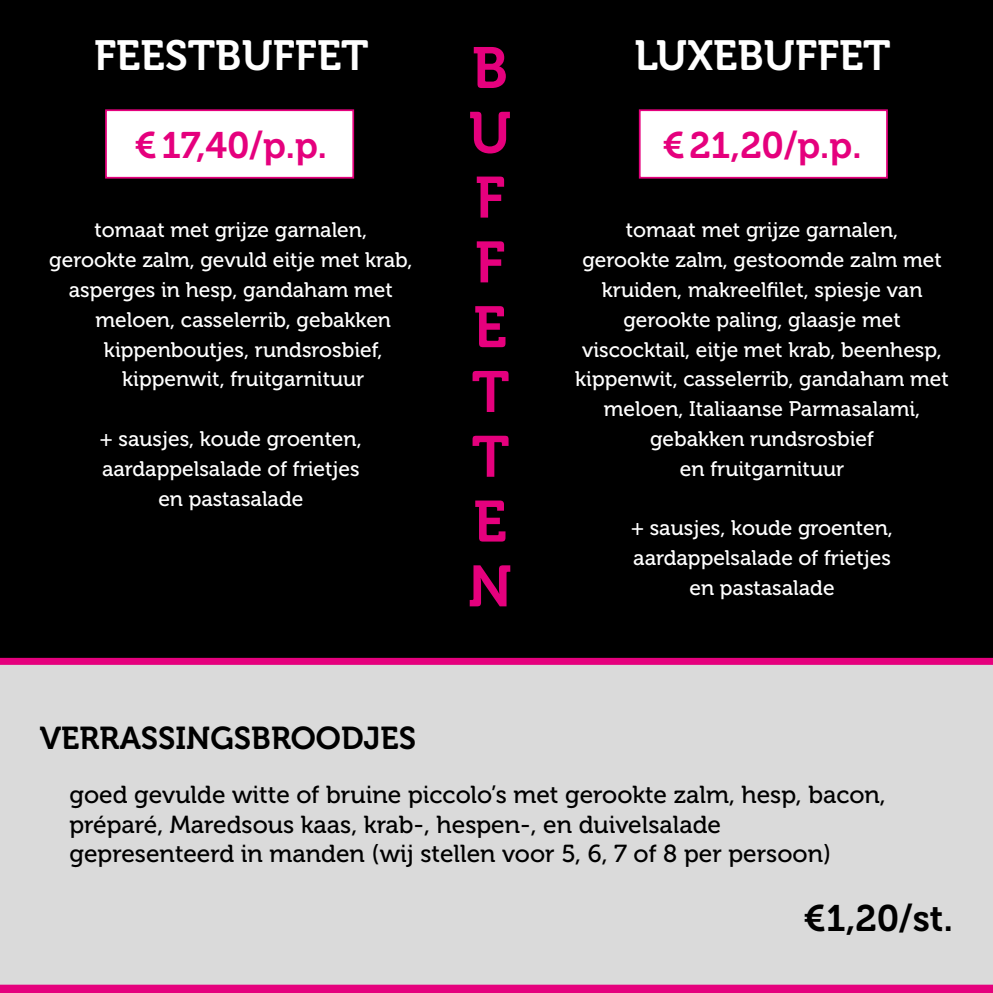
<style>
.page{position:relative;width:993px;height:993px;background:#fff}
.page>*{position:absolute;margin:0;border:0;box-sizing:border-box;transform-origin:0 0}
.t1{font:57.75px/64.8px "Museo 700";color:#e5007d}
.t2{font:42px "Museo 700";color:#fff}
.t3{font:36.75px "Museo 700";letter-spacing:-.005em;color:#e5007d}
.t4{font:36.75px "Museo 700";color:#000}
.t5{font:31.5px "Museo 700";color:#000}
.t6{font:24.5px/29.4px "Museo 500";color:#000}
.t7{font:21px/29.8px "Museo 500";color:#fff;text-align:center}
</style>
<div class="page">
<div style="left:0;top:0;width:992px;height:657px;background:#000"></div>
<div style="left:0;top:661px;width:992px;height:331px;background:#dadada"></div>
<div style="left:0;top:657px;width:992px;height:7px;background:#e5007d"></div>
<div style="left:0;top:984px;width:992px;height:8px;background:#e5007d"></div>
<div style="left:105px;top:109px;width:249px;height:69px;background:#fff;border:2px solid #e5007d"></div>
<div style="left:638px;top:109px;width:249px;height:69px;background:#fff;border:2px solid #e5007d"></div>
<h2 class="t2" style="left:94px;top:32px;width:276px">FEESTBUFFET</h2>
<h3 class="t3" style="left:134px;top:125px;width:194px">€17,40/p.p.</h3>
<p class="t7" style="left:95px;top:216px;width:274px">tomaat met grijze garnalen,</p>
<p class="t7" style="left:49px;top:245px;width:364px">gerookte zalm, gevuld eitje met krab,</p>
<p class="t7" style="left:69px;top:275px;width:325px">asperges in hesp, gandaham met</p>
<p class="t7" style="left:95px;top:305px;width:297px">meloen, casselerrib, gebakken</p>
<p class="t7" style="left:104px;top:335px;width:280px">kippenboutjes, rundsrosbief,</p>
<p class="t7" style="left:122px;top:364px;width:243px">kippenwit, fruitgarnituur</p>
<p class="t7" style="left:100px;top:424px;width:263px">+ sausjes, koude groenten, aardappelsalade of frietjes en pastasalade</p>
<h1 class="t1" style="left:467px;top:36px;width:46px">B<br>U<br>F<br>F<br>E<br>T<br>T<br>E<br>N</h1>
<h2 class="t2" style="left:634px;top:32px;width:258px">LUXEBUFFET</h2>
<h3 class="t3" style="left:662px;top:125px;width:201px">€21,20/p.p.</h3>
<p class="t7" style="left:575px;top:216px;width:375px">tomaat met grijze garnalen,<br>gerookte zalm, gestoomde zalm met kruiden, makreelfilet, spiesje van gerookte paling, glaasje met viscocktail, eitje met krab, beenhesp, kippenwit, casselerrib, gandaham met meloen, Italiaanse Parmasalami, gebakken rundsrosbief<br>en fruitgarnituur</p>
<p class="t7" style="left:631px;top:513px;width:263px">+ sausjes, koude groenten, aardappelsalade of frietjes en pastasalade</p>
<h3 class="t5" style="left:40px;top:720px;width:378px">VERRASSINGSBROODJES</h3>
<p class="t6" style="left:69px;top:780px;width:817px">goed gevulde witte of bruine piccolo’s met gerookte zalm, hesp, bacon, préparé, Maredsous kaas, krab-, hespen-, en duivelsalade gepresenteerd in manden (wij stellen voor 5, 6, 7 of 8 per persoon)</p>
<h3 class="t4" style="left:803px;top:897px;width:151px">€1,20/st.</h3>
</div>
